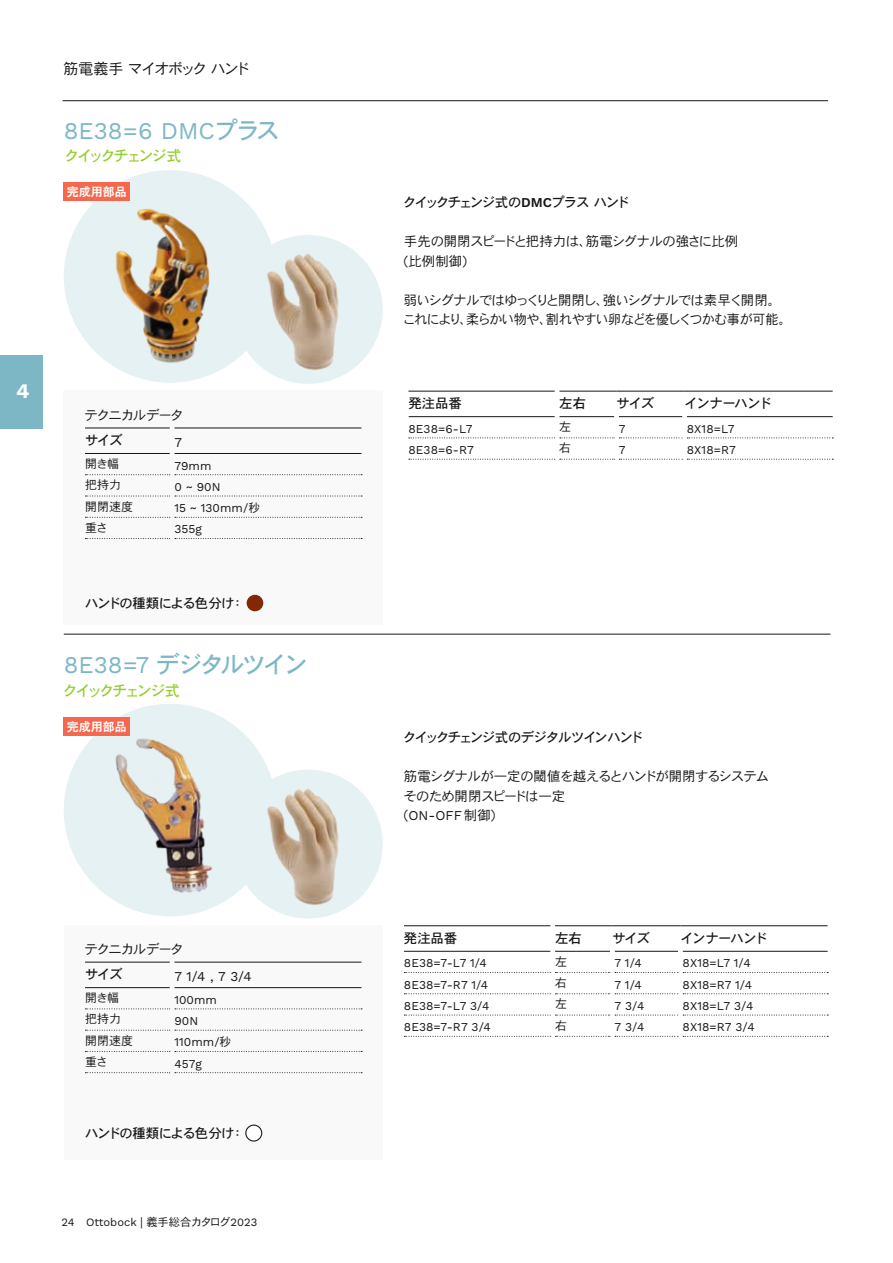
<style>
.page{position:relative;width:893px;height:1263px;background:#fff}
.page>*{position:absolute;margin:0;border:0;box-sizing:border-box;transform-origin:0 0}
.t1{font:24px "DFHS Gothic Std W5";letter-spacing:-.11em;color:#7db7c6}
.t2{font:24px "Work Sans";letter-spacing:-.005em;color:#7db7c6}
.t3{font:700 20.7px "Work Sans";color:#fff}
.t4{font:15px "DFHS Gothic Std W5";letter-spacing:-.125em;color:#91ce27}
.t5{font:15px "DFHS Gothic Std W3";letter-spacing:-.105em;color:#151616}
.t6{font:13.5px "DFHS Gothic Std W5";letter-spacing:-.095em;color:#151616}
.t7{font:13.5px/19.5px "DFHS Gothic Std W3";letter-spacing:-.07em;color:#151616}
.t8{font:13.5px/19.5px "DFHS Gothic Std W3";letter-spacing:-.05em;color:#151616}
.t9{font:13.5px/19.5px "DFHS Gothic Std W3";letter-spacing:-.04em;color:#151616}
.t10{font:13.5px "Work Sans";color:#151616}
.t11{font:13.5px "DFHS Gothic Std W3";letter-spacing:-.11em;color:#151616}
.t12{font:13.5px "DFHS Gothic Std W5";letter-spacing:-.075em;color:#151616}
.t13{font:12px "Work Sans";letter-spacing:.005em;color:#151616}
.t14{font:12px "DFHS Gothic Std W3";letter-spacing:.005em;color:#151616}
.t15{font:12px "HGP Gothic E";color:#fff}
.t16{font:11.25px "Work Sans";letter-spacing:.005em;color:#151616}
.s1{font-family:"DFHS Gothic Std W5"}
.s2{font-family:"DFHS Gothic Std W3"}
.s3{font-family:"Work Sans"}
.s4{font-family:"OBO Sans"}
.s5{font-family:"Work Sans";font-weight:600}
</style>
<div class="page">
<hr style="left:63px;top:100px;width:765px;height:1px;background:#151616">
<div style="left:64px;top:390px;width:319px;height:235px;background:#faf9f9"></div>
<div style="left:64px;top:925px;width:319px;height:234px;background:#faf9f9"></div>
<div style="left:64px;top:170px;width:212px;height:213px;background:#e6f1f4;border-radius:50%"></div>
<div style="left:64px;top:704px;width:212px;height:212px;background:#e6f1f4;border-radius:50%"></div>
<hr style="left:64px;top:634px;width:766px;height:1px;background:#151616">
<div style="left:0;top:355px;width:43px;height:74px;background:#7db7c6"></div>
<div style="left:234px;top:770px;width:149px;height:148px;background:#e6f1f4;border-radius:50%"></div>
<img style="left:252px;top:770px;width:115px;height:148px">
<div style="left:234px;top:235px;width:149px;height:149px;background:#e6f1f4;border-radius:50%"></div>
<img style="left:260px;top:235px;width:108px;height:149px">
<hr style="left:408px;top:416px;width:147px;height:1px;background:#151616">
<hr style="left:559px;top:416px;width:55px;height:1px;background:#151616">
<hr style="left:619px;top:416px;width:63px;height:1px;background:#151616">
<hr style="left:687px;top:416px;width:146px;height:1px;background:#151616">
<svg style="left:409px;top:437px;width:424px;height:1px"></svg>
<svg style="left:409px;top:459px;width:424px;height:1px"></svg>
<hr style="left:408px;top:391px;width:147px;height:1px;background:#151616">
<hr style="left:559px;top:391px;width:58px;height:1px;background:#151616">
<hr style="left:617px;top:391px;width:68px;height:1px;background:#151616">
<hr style="left:685px;top:391px;width:148px;height:1px;background:#151616">
<hr style="left:555px;top:417px;width:4px;height:21px;background:#fff">
<div style="left:614px;top:416px;width:5px;height:22px;background:#fff"></div>
<div style="left:682px;top:416px;width:5px;height:22px;background:#fff"></div>
<hr style="left:85px;top:453px;width:85px;height:1px;background:#151616">
<hr style="left:174px;top:453px;width:187px;height:1px;background:#151616">
<svg style="left:85px;top:474px;width:277px;height:1px"></svg>
<svg style="left:85px;top:496px;width:277px;height:1px"></svg>
<svg style="left:85px;top:517px;width:277px;height:1px"></svg>
<svg style="left:85px;top:538px;width:277px;height:1px"></svg>
<hr style="left:85px;top:428px;width:85px;height:1px;background:#151616">
<hr style="left:174px;top:428px;width:187px;height:1px;background:#151616">
<hr style="left:170px;top:453px;width:4px;height:22px;background:#faf9f9">
<hr style="left:170px;top:496px;width:4px;height:21px;background:#faf9f9">
<hr style="left:170px;top:517px;width:4px;height:22px;background:#faf9f9">
<img style="left:98px;top:704px;width:123px;height:213px">
<hr style="left:404px;top:951px;width:147px;height:1px;background:#151616">
<hr style="left:555px;top:951px;width:55px;height:1px;background:#151616">
<hr style="left:615px;top:951px;width:63px;height:1px;background:#151616">
<hr style="left:683px;top:951px;width:145px;height:1px;background:#151616">
<svg style="left:404px;top:972px;width:424px;height:1px"></svg>
<svg style="left:404px;top:993px;width:424px;height:1px"></svg>
<svg style="left:404px;top:1015px;width:424px;height:1px"></svg>
<svg style="left:404px;top:1036px;width:424px;height:1px"></svg>
<hr style="left:404px;top:925px;width:147px;height:1px;background:#151616">
<hr style="left:555px;top:925px;width:57px;height:1px;background:#151616">
<hr style="left:612px;top:925px;width:68px;height:1px;background:#151616">
<hr style="left:680px;top:925px;width:148px;height:1px;background:#151616">
<hr style="left:551px;top:972px;width:4px;height:22px;background:#fff">
<div style="left:610px;top:972px;width:5px;height:22px;background:#fff"></div>
<div style="left:678px;top:972px;width:5px;height:22px;background:#fff"></div>
<hr style="left:551px;top:1015px;width:4px;height:22px;background:#fff">
<div style="left:610px;top:1015px;width:5px;height:22px;background:#fff"></div>
<div style="left:678px;top:1015px;width:5px;height:22px;background:#fff"></div>
<hr style="left:85px;top:987px;width:85px;height:1px;background:#151616">
<hr style="left:174px;top:987px;width:187px;height:1px;background:#151616">
<svg style="left:85px;top:1008px;width:277px;height:1px"></svg>
<svg style="left:85px;top:1030px;width:277px;height:1px"></svg>
<svg style="left:85px;top:1051px;width:277px;height:1px"></svg>
<svg style="left:85px;top:1072px;width:277px;height:1px"></svg>
<hr style="left:85px;top:962px;width:85px;height:1px;background:#151616">
<hr style="left:174px;top:962px;width:187px;height:1px;background:#151616">
<hr style="left:170px;top:988px;width:4px;height:21px;background:#faf9f9">
<hr style="left:170px;top:1030px;width:4px;height:21px;background:#faf9f9">
<hr style="left:170px;top:1051px;width:4px;height:22px;background:#faf9f9">
<div style="left:246px;top:1125px;width:16px;height:16px;background:#fff;border-radius:50%"></div>
<div style="left:245px;top:1124px;width:17px;height:17px;border:1px solid #151616;border-radius:50%"></div>
<img style="left:107px;top:208px;width:103px;height:157px">
<div style="left:64px;top:182px;width:66px;height:19px;background:#f6684d"></div>
<div style="left:64px;top:718px;width:66px;height:18px;background:#f6684d"></div>
<div style="left:247px;top:595px;width:16px;height:16px;background:#822806;border-radius:50%"></div>
<p class="t5" style="left:63px;top:60px;width:189px">筋電義手 マイオボック ハンド</p>
<h1 class="t2" style="left:64px;top:112px;width:218px">8E38=6 DMC<span class="s1">プラス</span></h1>
<p class="t4" style="left:64px;top:147px;width:119px">クイックチェンジ式</p>
<p class="t15" style="left:67px;top:186px;width:61px">完成用部品</p>
<h2 class="t3" style="left:16px;top:376px;width:15px">4</h2>
<p class="t11" style="left:85px;top:407px;width:101px">テクニカルデータ</p>
<p class="t6" style="left:85px;top:433px;width:39px">サイズ</p>
<p class="t10" style="left:174px;top:432px;width:9px">7</p>
<p class="t14" style="left:85px;top:457px;width:36px">開き幅</p>
<p class="t13" style="left:174px;top:456px;width:39px">79mm</p>
<p class="t14" style="left:85px;top:478px;width:38px">把持力</p>
<p class="t13" style="left:174px;top:478px;width:48px">0 ~ 90N</p>
<p class="t14" style="left:85px;top:500px;width:50px">開閉速度</p>
<p class="t13" style="left:174px;top:499px;width:87px">15 ~ 130mm/<span class="s2">秒</span></p>
<p class="t14" style="left:85px;top:521px;width:24px">重さ</p>
<p class="t13" style="left:174px;top:520px;width:29px">355g</p>
<p class="t6" style="left:85px;top:596px;width:161px">ハンドの種類による色分け：</p>
<h1 class="t1" style="left:64px;top:652px;width:246px"><span class="s3">8E38=7</span> デジタルツイン</h1>
<p class="t4" style="left:63px;top:682px;width:119px">クイックチェンジ式</p>
<p class="t15" style="left:67px;top:721px;width:61px">完成用部品</p>
<p class="t11" style="left:85px;top:941px;width:101px">テクニカルデータ</p>
<p class="t6" style="left:85px;top:967px;width:39px">サイズ</p>
<p class="t10" style="left:174px;top:966px;width:79px">7 1/4 , 7 3/4</p>
<p class="t14" style="left:85px;top:991px;width:36px">開き幅</p>
<p class="t13" style="left:174px;top:991px;width:44px">100mm</p>
<p class="t14" style="left:85px;top:1012px;width:38px">把持力</p>
<p class="t13" style="left:174px;top:1012px;width:25px">90N</p>
<p class="t14" style="left:85px;top:1034px;width:50px">開閉速度</p>
<p class="t13" style="left:174px;top:1033px;width:58px">110mm/<span class="s2">秒</span></p>
<p class="t14" style="left:85px;top:1055px;width:24px">重さ</p>
<p class="t13" style="left:174px;top:1054px;width:29px">457g</p>
<p class="t6" style="left:85px;top:1126px;width:161px">ハンドの種類による色分け：</p>
<p class="t16" style="left:62px;top:1214px;width:197px">24 Ottobock <span class="s4">|</span> <span class="s2">義手総合カタログ</span>2023</p>
<p class="t6" style="left:403px;top:195px;width:229px">クイックチェンジ式の<span class="s5">DMC</span>プラス ハンド</p>
<p class="t9" style="left:404px;top:231px;width:336px">手先の開閉スピードと把持力は、筋電シグナルの強さに比例(比例制御)</p>
<p class="t7" style="left:403px;top:290px;width:391px">弱いシグナルではゆっくりと開閉し、強いシグナルでは素早く開閉。これにより、柔らかい物や、割れやすい卵などを優しくつかむ事が可能。</p>
<p class="t6" style="left:408px;top:396px;width:55px">発注品番</p>
<p class="t6" style="left:559px;top:396px;width:28px">左右</p>
<p class="t6" style="left:617px;top:396px;width:39px">サイズ</p>
<p class="t12" style="left:685px;top:396px;width:89px">インナーハンド</p>
<p class="t13" style="left:408px;top:420px;width:65px">8E38=6-L7</p>
<p class="t14" style="left:559px;top:420px;width:13px">左</p>
<p class="t13" style="left:619px;top:420px;width:8px">7</p>
<p class="t13" style="left:687px;top:420px;width:49px">8X18=L7</p>
<p class="t13" style="left:408px;top:441px;width:67px">8E38=6-R7</p>
<p class="t14" style="left:559px;top:442px;width:13px">右</p>
<p class="t13" style="left:619px;top:441px;width:8px">7</p>
<p class="t13" style="left:687px;top:441px;width:50px">8X18=R7</p>
<p class="t6" style="left:403px;top:730px;width:242px">クイックチェンジ式のデジタルツインハンド</p>
<p class="t8" style="left:404px;top:766px;width:367px">筋電シグナルが一定の閾値を越えるとハンドが開閉するシステムそのため開閉スピードは一定</p>
<p class="t10" style="left:404px;top:805px;width:93px"><span class="s2">(</span>ON-OFF<span class="s2">制御)</span></p>
<p class="t6" style="left:404px;top:931px;width:55px">発注品番</p>
<p class="t6" style="left:555px;top:931px;width:28px">左右</p>
<p class="t6" style="left:612px;top:931px;width:39px">サイズ</p>
<p class="t12" style="left:680px;top:931px;width:89px">インナーハンド</p>
<p class="t13" style="left:404px;top:954px;width:84px">8E38=7-L7 1/4</p>
<p class="t14" style="left:555px;top:955px;width:13px">左</p>
<p class="t13" style="left:615px;top:954px;width:29px">7 1/4</p>
<p class="t13" style="left:683px;top:954px;width:70px">8X18=L7 1/4</p>
<p class="t13" style="left:404px;top:975px;width:86px">8E38=7-R7 1/4</p>
<p class="t14" style="left:555px;top:976px;width:13px">右</p>
<p class="t13" style="left:615px;top:975px;width:29px">7 1/4</p>
<p class="t13" style="left:683px;top:975px;width:71px">8X18=R7 1/4</p>
<p class="t13" style="left:404px;top:997px;width:87px">8E38=7-L7 3/4</p>
<p class="t14" style="left:555px;top:997px;width:13px">左</p>
<p class="t13" style="left:615px;top:997px;width:31px">7 3/4</p>
<p class="t13" style="left:683px;top:997px;width:72px">8X18=L7 3/4</p>
<p class="t13" style="left:404px;top:1018px;width:88px">8E38=7-R7 3/4</p>
<p class="t14" style="left:555px;top:1019px;width:13px">右</p>
<p class="t13" style="left:615px;top:1018px;width:31px">7 3/4</p>
<p class="t13" style="left:683px;top:1018px;width:74px">8X18=R7 3/4</p>
</div>
